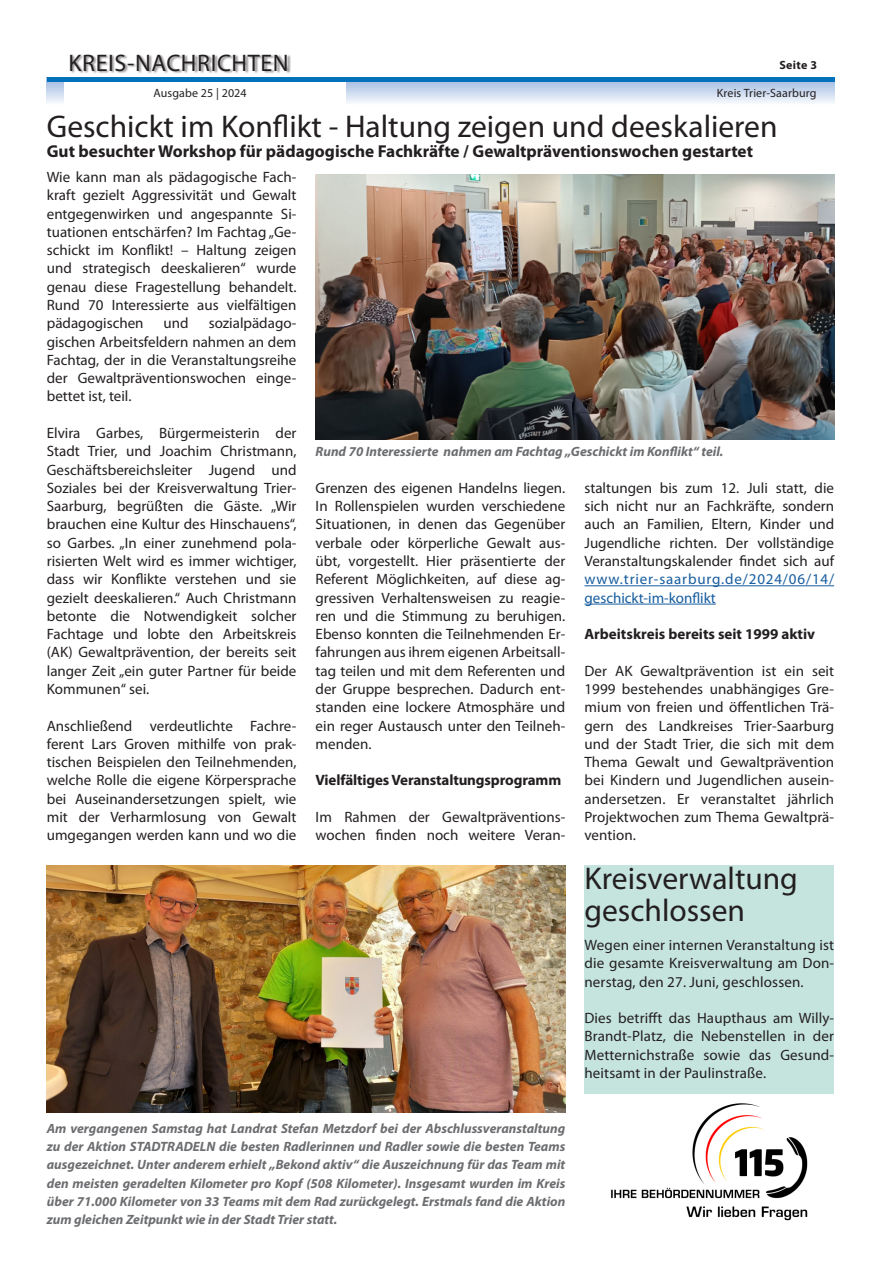
<style>
.page{position:relative;width:881px;height:1263px;background:#fff}
.page>*{position:absolute;margin:0;border:0;box-sizing:border-box;transform-origin:0 0}
.Headline{font:31.5px "Myriad Pro";color:#231f20}
.t1{font:24px "Myriad Pro";letter-spacing:.025em;color:#231f20}
.Subline{font:700 17.25px "Myriad Pro";color:#231f20}
.Fließtext{font:15px/18.3px "Myriad Pro";color:#231f20;text-align:justify}
.Fließtext-2{font:700 15px "Myriad Pro";letter-spacing:-.01em;color:#231f20}
.Bilduntertitel{font:italic 700 13.5px/18.3px "Myriad Pro";color:#6c6d70;text-align:justify}
.t2{font:12px "Myriad Pro";letter-spacing:.01em;color:#231f20}
.t3{font:700 12px "Myriad Pro";letter-spacing:.025em;color:#231f20}
.s1{color:#175d9e}
</style>
<div class="page">
<svg style="left:47px;top:82px;width:786px;height:21px;background:#cedbef"></svg>
<div style="left:64px;top:0;width:281px;height:113px;background:#fff"></div>
<div style="left:71px;top:54px;width:220px;height:20px;background:#231f20;opacity:.5"></div>
<hr style="left:47px;top:78px;width:786px;height:4px;background:#0072bc">
<img style="left:315px;top:174px;width:518px;height:265px">
<div style="left:584px;top:865px;width:249px;height:229px;background:#c6e4de"></div>
<hr style="left:584px;top:585px;width:249px;height:1px;background:#175d9e">
<hr style="left:584px;top:604px;width:131px;height:1px;background:#175d9e">
<img style="left:47px;top:865px;width:518px;height:248px">
<img style="left:611px;top:1103px;width:197px;height:118px">
<h2 class="t1" style="left:68px;top:48px;width:221px">KREIS-NACHRICHTEN</h2>
<p class="t3" style="left:779px;top:57px;width:39px">Seite 3</p>
<p class="t2" style="left:153px;top:86px;width:95px">Ausgabe 25 | 2024</p>
<p class="Headline" style="left:47px;top:107px;width:732px">Geschickt im Konflikt - Haltung zeigen und deeskalieren</p>
<p class="Subline" style="left:47px;top:140px;width:707px">Gut besuchter Workshop für pädagogische Fachkräfte / Gewaltpräventionswochen gestartet</p>
<p class="t2" style="left:716px;top:86px;width:101px">Kreis Trier-Saarburg</p>
<p class="Fließtext" style="left:47px;top:168px;width:251px">Wie kann man als pädagogische Fach&shy;kraft gezielt Aggressivität und Gewalt entgegenwirken und angespannte Si&shy;tuationen entschärfen? Im Fachtag „Ge&shy;schickt im Konflikt! – Haltung zeigen und strategisch deeskalieren“ wurde genau diese Fragestellung behandelt.<br>Rund 70 Interessierte aus vielfältigen pädagogischen</p>
<p class="Fließtext" style="left:47px;top:314px;width:251px;text-indent:162px">sozialpädago&shy;gischen Arbeitsfeldern nahmen an dem Fachtag, der in die Veranstaltungsreihe der Gewaltpräventionswochen einge&shy;bettet ist, teil.</p>
<p class="Fließtext" style="left:47px;top:424px;width:251px">Elvira Garbes, Bürgermeisterin der Stadt Trier, und Joachim Christmann, Geschäftsbereichsleiter Jugend und Soziales bei der Kreisverwaltung Trier-Saarburg, begrüßten die Gäste. „Wir brauchen eine Kultur des Hinschauens“, so Garbes. „In einer zunehmend pola&shy;risierten Welt wird es immer wichtiger, dass wir Konflikte verstehen und sie gezielt deeskalieren.“ Auch Christmann betonte die Notwendigkeit solcher Fachtage und lobte den Arbeitskreis (AK) Gewaltprävention, der bereits seit langer Zeit „ein guter Partner für beide Kommunen“ sei.</p>
<p class="Fließtext" style="left:47px;top:716px;width:251px">Anschließend verdeutlichte Fachre&shy;ferent Lars Groven mithilfe von prak&shy;tischen Beispielen den Teilnehmenden, welche Rolle die eigene Körpersprache bei Auseinandersetzungen spielt, wie mit der Verharmlosung von Gewalt umgegangen werden kann und wo die</p>
<p class="Fließtext" style="left:163px;top:314px;width:27px">und</p>
<p class="Bilduntertitel" style="left:315px;top:442px;width:409px">Rund 70 Interessierte nahmen am Fachtag „Geschickt im Konflikt“ teil.</p>
<p class="Fließtext" style="left:315px;top:478px;width:251px">Grenzen des eigenen Handelns liegen.<br>In Rollenspielen wurden verschiedene Situationen, in denen das Gegenüber verbale oder körperliche Gewalt aus&shy;übt, vorgestellt. Hier präsentierte der Referent Möglichkeiten, auf diese ag&shy;gressiven Verhaltensweisen zu reagie&shy;ren und die Stimmung zu beruhigen.<br>Ebenso konnten die Teilnehmenden Er&shy;fahrungen aus ihrem eigenen Arbeitsall&shy;tag teilen und mit dem Referenten und der Gruppe besprechen. Dadurch ent&shy;standen eine lockere Atmosphäre und ein reger Austausch unter den Teilneh&shy;menden.</p>
<p class="Fließtext-2" style="left:315px;top:771px;width:247px">Vielfältiges Veranstaltungsprogramm</p>
<p class="Fließtext" style="left:315px;top:807px;width:251px">Im Rahmen der Gewaltpräventions&shy;wochen finden noch weitere Veran-</p>
<p class="Fließtext" style="left:584px;top:478px;width:251px">staltungen bis zum 12. Juli statt, die sich nicht nur an Fachkräfte, sondern auch an Familien, Eltern, Kinder und Jugendliche richten. Der vollständige Veranstaltungskalender findet sich auf <span class="s1">www.trier-saarburg.de/2024/06/14/ geschickt-im-konflikt</span></p>
<p class="Fließtext-2" style="left:584px;top:624px;width:232px">Arbeitskreis bereits seit 1999 aktiv</p>
<p class="Fließtext" style="left:584px;top:661px;width:251px">Der AK Gewaltprävention ist ein seit 1999 bestehendes unabhängiges Gre&shy;mium von freien und öffentlichen Trä&shy;gern des Landkreises Trier-Saarburg und der Stadt Trier, die sich mit dem Thema Gewalt und Gewaltprävention bei Kindern und Jugendlichen ausein&shy;andersetzen. Er veranstaltet jährlich Projektwochen zum Thema Gewaltprä&shy;vention.</p>
<p class="Headline" style="left:584px;top:859px;width:215px">Kreisverwaltung</p>
<p class="Headline" style="left:584px;top:890px;width:162px">geschlossen</p>
<p class="Fließtext" style="left:584px;top:935px;width:251px">Wegen einer internen Veranstaltung ist die gesamte Kreisverwaltung am Don&shy;nerstag, den 27. Juni, geschlossen.</p>
<p class="Fließtext" style="left:584px;top:1009px;width:251px">Dies betrifft das Haupthaus am Willy-Brandt-Platz, die Nebenstellen in der Metternichstraße sowie das Gesund&shy;heitsamt in der Paulinstraße.</p>
<p class="Bilduntertitel" style="left:47px;top:1119px;width:520px">Am vergangenen Samstag hat Landrat Stefan Metzdorf bei der Abschlussveranstaltung zu der Aktion STADTRADELN die besten Radlerinnen und Radler sowie die besten Teams ausgezeichnet. Unter anderem erhielt „Bekond aktiv“ die Auszeichnung für das Team mit den meisten geradelten Kilometer pro Kopf (508 Kilometer). Insgesamt wurden im Kreis über 71.000 Kilometer von 33 Teams mit dem Rad zurückgelegt. Erstmals fand die Aktion zum gleichen Zeitpunkt wie in der Stadt Trier statt.</p>
</div>
